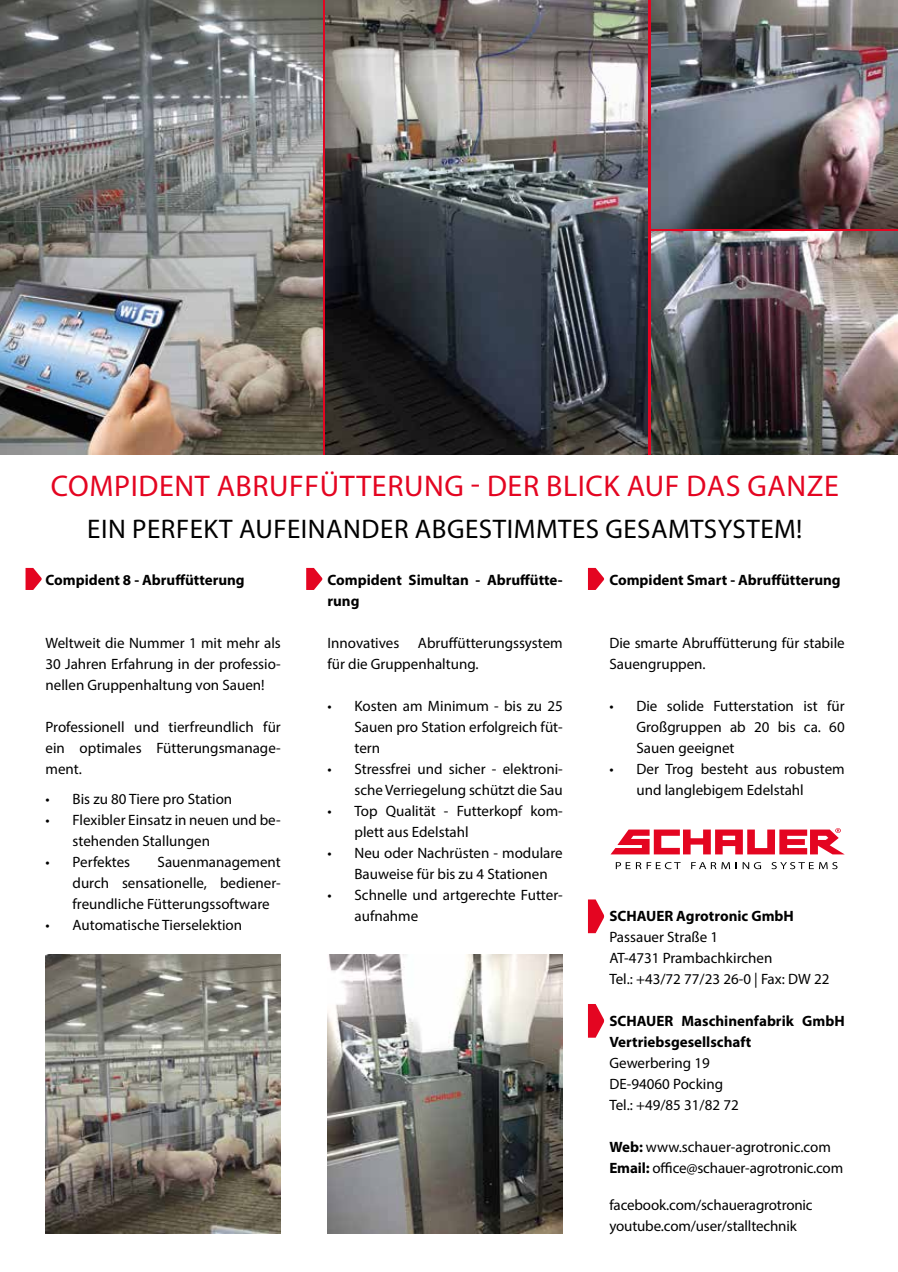
<style>
.page{position:relative;width:898px;height:1272px;background:#fff}
.page>*{position:absolute;margin:0;border:0;box-sizing:border-box;transform-origin:0 0}
.t1{font:30px "Myriad Pro";letter-spacing:.02em;color:#e40521}
.t2{font:27px "Myriad Pro";letter-spacing:.02em;color:#000}
.t3{font:15px/21px "Myriad Pro";color:#000}
.t4{font:700 15px/21px "Myriad Pro";color:#000}
.s1{font-weight:700}
</style>
<div class="page">
<svg style="left:615px;top:862px;width:65px;height:7px"></svg>
<svg style="left:691px;top:862px;width:38px;height:7px"></svg>
<svg style="left:742px;top:862px;width:18px;height:7px"></svg>
<svg style="left:771px;top:862px;width:66px;height:7px"></svg>
<svg style="left:611px;top:828px;width:233px;height:26px"></svg>
<svg style="left:26px;top:568px;width:16px;height:22px"></svg>
<svg style="left:306px;top:568px;width:17px;height:22px"></svg>
<svg style="left:588px;top:568px;width:16px;height:22px"></svg>
<img style="left:327px;top:954px;width:235px;height:279px">
<img style="left:325px;top:0;width:322px;height:454px">
<img style="left:651px;top:0;width:246px;height:228px">
<img style="left:651px;top:231px;width:246px;height:223px">
<svg style="left:588px;top:1004px;width:16px;height:33px"></svg>
<svg style="left:588px;top:899px;width:16px;height:34px"></svg>
<img style="left:0;top:0;width:322px;height:454px">
<img style="left:45px;top:954px;width:236px;height:279px">
<h1 class="t1" style="left:51px;top:467px;width:789px">COMPIDENT ABRUFFÜTTERUNG - DER BLICK AUF DAS GANZE</h1>
<h2 class="t2" style="left:87px;top:512px;width:716px">EIN PERFEKT AUFEINANDER ABGESTIMMTES GESAMTSYSTEM!</h2>
<p class="t4" style="left:45px;top:568px;width:201px">Compident 8 - Abruffütterung</p>
<p class="t4" style="left:609px;top:568px;width:233px">Compident Smart - Abruffütterung</p>
<p class="t4" style="left:327px;top:568px;width:237px">Compident Simultan - Abruffütte&shy;rung</p>
<p class="t3" style="left:327px;top:631px;width:237px">Innovatives Abruffütterungssystem für die Gruppenhaltung.</p>
<p class="t3" style="left:354px;top:694px;width:210px;text-align:justify;text-indent:-27px">• Kosten am Minimum - bis zu 25<br>Sauen pro Station erfolgreich füt&shy;tern</p>
<p class="t3" style="left:327px;top:757px;width:237px;text-align:right">• Stressfrei und sicher - elektroni&shy;sche Verriegelung schützt die Sau</p>
<p class="t3" style="left:354px;top:799px;width:210px;text-indent:-27px">• Top Qualität - Futterkopf kom&shy;plett aus Edelstahl</p>
<p class="t3" style="left:354px;top:841px;width:210px;text-indent:-27px">• Neu oder Nachrüsten - modulare<br>Bauweise für bis zu 4 Stationen</p>
<p class="t3" style="left:354px;top:883px;width:210px;text-indent:-27px">• Schnelle und artgerechte Futter&shy;aufnahme</p>
<p class="t3" style="left:609px;top:631px;width:237px">Die smarte Abruffütterung für stabile<br>Sauengruppen.</p>
<p class="t3" style="left:636px;top:694px;width:210px;text-align:justify;text-indent:-27px">• Die solide Futterstation ist für Großgruppen ab 20 bis ca. 60<br>Sauen geeignet</p>
<p class="t3" style="left:636px;top:757px;width:210px;text-indent:-27px">• Der Trog besteht aus robustem und langlebigem Edelstahl</p>
<p class="t3" style="left:45px;top:631px;width:237px;text-align:justify">Weltweit die Nummer 1 mit mehr als 30 Jahren Erfahrung in der professio&shy;nellen Gruppenhaltung von Sauen!</p>
<p class="t3" style="left:45px;top:715px;width:237px;text-align:justify">Professionell und tierfreundlich für ein optimales Fütterungsmanage&shy;ment.</p>
<p class="t3" style="left:45px;top:787px;width:188px">• Bis zu 80 Tiere pro Station</p>
<p class="t3" style="left:72px;top:808px;width:210px;text-indent:-27px">• Flexibler Einsatz in neuen und be&shy;stehenden Stallungen</p>
<p class="t3" style="left:45px;top:850px;width:86px">• Perfektes</p>
<p class="t3" style="left:72px;top:850px;width:210px;text-align:justify;text-indent:85px">Sauenmanagement durch sensationelle, bediener&shy;freundliche Fütterungssoftware</p>
<p class="t3" style="left:45px;top:913px;width:198px">• Automatische Tierselektion</p>
<p class="t4" style="left:609px;top:904px;width:186px">SCHAUER Agrotronic GmbH</p>
<p class="t3" style="left:609px;top:925px;width:221px">Passauer Straße 1<br>AT-4731 Prambachkirchen<br>Tel.: +43/72 77/23 26-0 | Fax: DW 22</p>
<p class="t4" style="left:609px;top:1009px;width:237px">SCHAUER Maschinenfabrik GmbH<br>Vertriebsgesellschaft</p>
<p class="t3" style="left:609px;top:1051px;width:131px">Gewerbering 19<br>DE-94060 Pocking<br>Tel.: +49/85 31/82 72</p>
<p class="t3" style="left:609px;top:1135px;width:235px"><span class="s1">Web:</span> www.schauer-agrotronic.com<br><span class="s1">Email:</span> office@schauer-agrotronic.com</p>
<p class="t3" style="left:609px;top:1194px;width:205px">facebook.com/schaueragrotronic youtube.com/user/stalltechnik</p>
</div>
